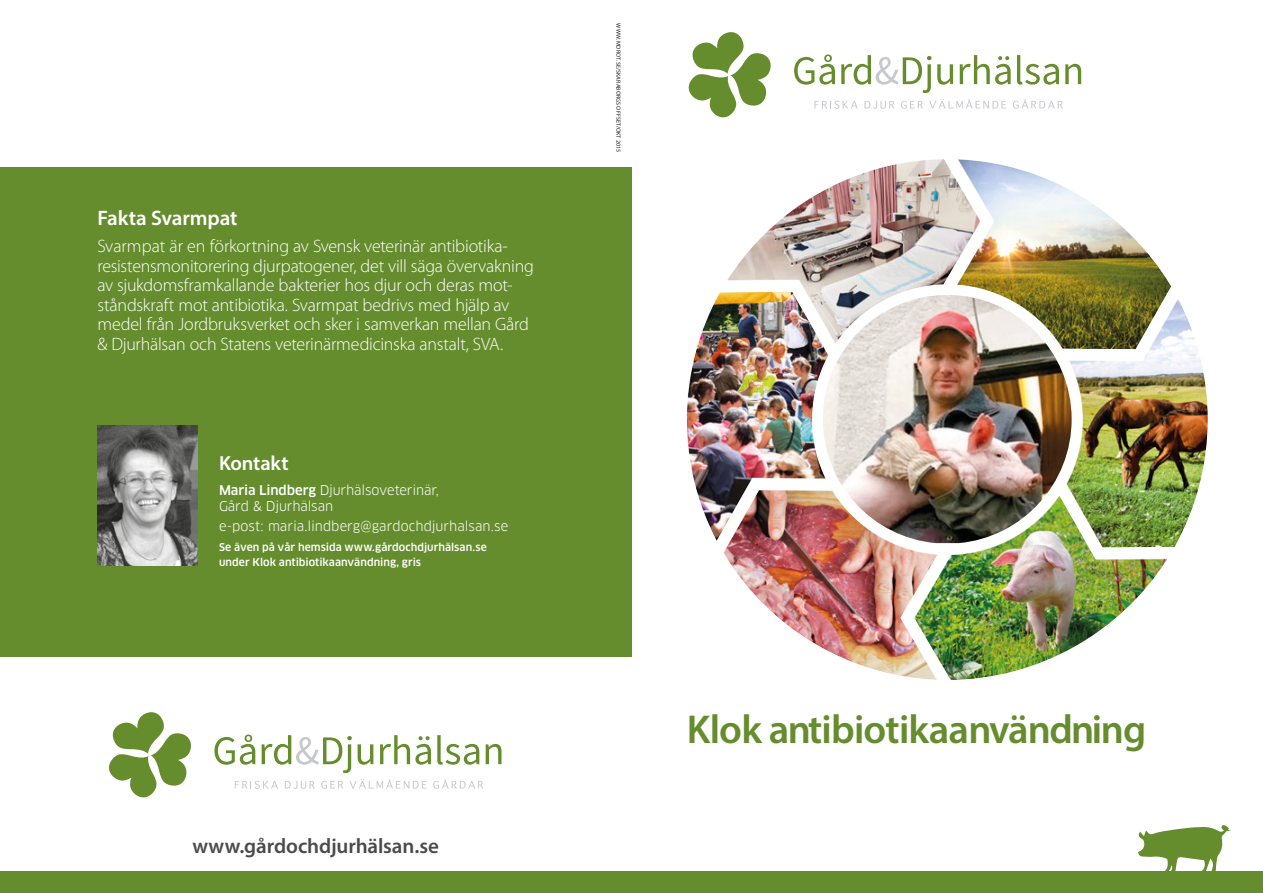
<style>
.page{position:relative;width:1263px;height:893px;background:#fff}
.page>*{position:absolute;margin:0;border:0;box-sizing:border-box;transform-origin:0 0}
.t1{font:600 40.5px "Myriad Pro";letter-spacing:-.02em;color:#658d2e}
.t2{font:600 21px "Myriad Pro";letter-spacing:-.005em;color:#4b4b4a}
.t3{font:600 21px "Myriad Pro";letter-spacing:-.01em;color:#fff}
.t4{font:600 20.4px "Myriad Pro";letter-spacing:-.005em;color:#fff}
.t5{font:300 18px/19.5px "Myriad Pro";letter-spacing:-.015em;color:#fff}
.t6{font:13.05px/16px "Clan OT";letter-spacing:-.01em;color:#fff}
.t7{font:500 10.5px/15px "Clan OT";letter-spacing:.005em;color:#fff}
.t8{font:6px "Myriad Pro";letter-spacing:.02em;color:#1d1d1b}
.s1{font-weight:500}
</style>
<div class="page">
<img style="left:687px;top:159px;width:521px;height:521px">
<div style="left:0;top:168px;width:631px;height:489px;background:#658d2e"></div>
<div style="left:0;top:872px;width:1263px;height:21px;background:#658d2e"></div>
<svg style="left:1138px;top:825px;width:93px;height:47px"></svg>
<img style="left:97px;top:425px;width:101px;height:140px">
<svg style="left:214px;top:734px;width:41px;height:31px"></svg>
<svg style="left:262px;top:735px;width:90px;height:38px"></svg>
<svg style="left:358px;top:744px;width:15px;height:21px"></svg>
<svg style="left:380px;top:735px;width:51px;height:30px"></svg>
<svg style="left:437px;top:735px;width:42px;height:30px"></svg>
<svg style="left:486px;top:744px;width:15px;height:20px"></svg>
<svg style="left:109px;top:712px;width:82px;height:86px"></svg>
<svg style="left:235px;top:781px;width:43px;height:8px"></svg>
<svg style="left:285px;top:781px;width:30px;height:8px"></svg>
<svg style="left:321px;top:781px;width:22px;height:8px"></svg>
<svg style="left:350px;top:779px;width:76px;height:9px"></svg>
<svg style="left:433px;top:779px;width:50px;height:10px"></svg>
<svg style="left:794px;top:54px;width:41px;height:31px"></svg>
<svg style="left:841px;top:55px;width:90px;height:38px"></svg>
<svg style="left:937px;top:64px;width:16px;height:21px"></svg>
<svg style="left:960px;top:55px;width:51px;height:30px"></svg>
<svg style="left:1017px;top:55px;width:42px;height:30px"></svg>
<svg style="left:1065px;top:64px;width:16px;height:20px"></svg>
<svg style="left:688px;top:32px;width:83px;height:86px"></svg>
<svg style="left:814px;top:101px;width:44px;height:8px"></svg>
<svg style="left:864px;top:101px;width:30px;height:8px"></svg>
<svg style="left:901px;top:101px;width:22px;height:8px"></svg>
<svg style="left:929px;top:99px;width:77px;height:9px"></svg>
<svg style="left:1013px;top:99px;width:50px;height:10px"></svg>
<img style="left:823px;top:295px;width:248px;height:248px">
<p class="t3" style="left:97px;top:205px;width:142px">Fakta Svarmpat</p>
<p class="t5" style="left:97px;top:236px;width:438px">Svarmpat är en förkortning av Svensk veterinär antibiotika&shy;resistensmonitorering djurpatogener, det vill säga övervakning av sjukdomsframkallande bakterier hos djur och deras mot&shy;ståndskraft mot antibiotika. Svarmpat bedrivs med hjälp av medel från Jordbruksverket och sker i samverkan mellan Gård &amp; Djurhälsan och Statens veterinärmedicinska anstalt, SVA.</p>
<p class="t4" style="left:219px;top:451px;width:71px">Kontakt</p>
<p class="t6" style="left:219px;top:482px;width:222px"><span class="s1">Maria Lindberg</span> Djurhälsoveterinär,<br>Gård &amp; Djurhälsan</p>
<p class="t6" style="left:219px;top:518px;width:291px">e-post: maria.lindberg@gardochdjurhalsan.se</p>
<p class="t7" style="left:219px;top:539px;width:269px">Se även på vår hemsida www.gårdochdjurhälsan.se under Klok antibiotikaanvändning, gris</p>
<p class="t2" style="left:192px;top:833px;width:248px">www.gårdochdjurhälsan.se</p>
<p class="t8" style="left:622px;top:23px;width:130px;rotate:90deg">WWW.MOROT.SE/SKARABORGS OFFSET/OKT 2015</p>
<h1 class="t1" style="left:687px;top:704px;width:461px">Klok antibiotikaanvändning</h1>
</div>
